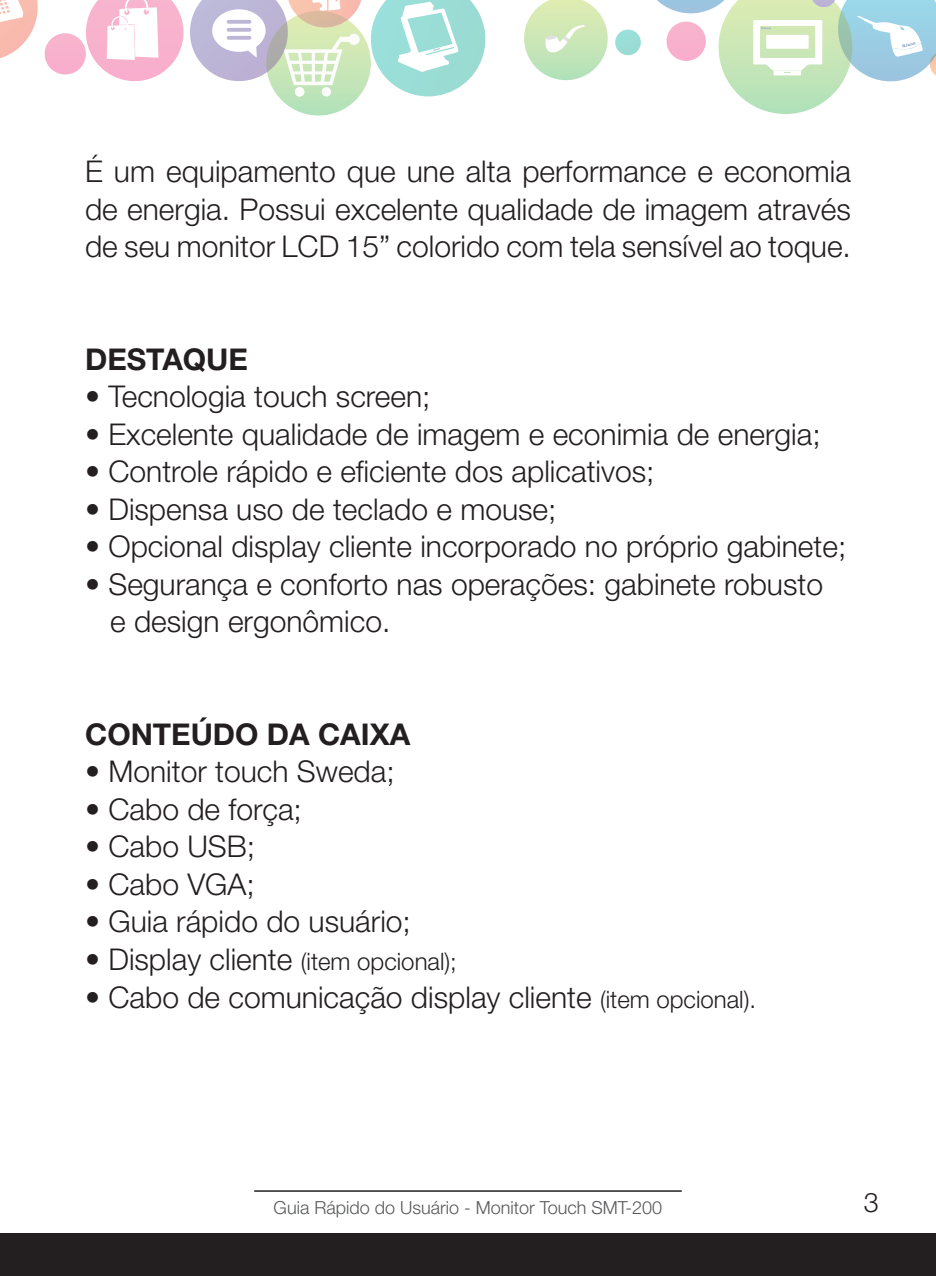
<style>
.page{position:relative;width:936px;height:1276px;background:#fff}
.page>*{position:absolute;margin:0;border:0;box-sizing:border-box;transform-origin:0 0}
.t1{font:300 30px/37.5px "Helvetica Neue";color:#231f20;text-align:justify}
.t2{font:700 30px "Helvetica Neue";color:#231f20}
.t3{font:300 27px "Helvetica Neue";color:#231f20}
.t4{font:300 18px "Helvetica Neue";color:#57585a}
.s1{font-size:24px}
</style>
<div class="page">
<div style="left:266px;top:11px;width:105px;height:104px;background:#b6e2b9;border-radius:52px"></div>
<svg style="left:524px;top:0;width:83px;height:80px"></svg>
<svg style="left:0;top:0;width:486px;height:96px"></svg>
<svg style="left:615px;top:0;width:320px;height:114px"></svg>
<div style="left:0;top:1233px;width:935px;height:43px;background:#231f20"></div>
<hr style="left:254px;top:1190px;width:427px;height:1px;background:#231f20">
<p class="t1" style="left:85px;top:152px;width:767px">É um equipamento que une alta performance e economia de energia. Possui excelente qualidade de imagem através de seu monitor LCD 15” colorido com tela sensível ao toque.</p>
<p class="t2" style="left:85px;top:340px;width:164px">DESTAQUE</p>
<p class="t1" style="left:85px;top:377px;width:347px">• Tecnologia touch screen;</p>
<p class="t1" style="left:85px;top:415px;width:737px">• Excelente qualidade de imagem e econimia de energia;</p>
<p class="t1" style="left:85px;top:452px;width:571px">• Controle rápido e eficiente dos aplicativos;</p>
<p class="t1" style="left:85px;top:490px;width:473px">• Dispensa uso de teclado e mouse;</p>
<p class="t1" style="left:85px;top:527px;width:762px">• Opcional display cliente incorporado no próprio gabinete;</p>
<p class="t1" style="left:85px;top:565px;width:739px">• Segurança e conforto nas operações: gabinete robusto</p>
<p class="t1" style="left:110px;top:602px;width:282px">e design ergonômico.</p>
<p class="t2" style="left:85px;top:715px;width:327px">CONTEÚDO DA CAIXA</p>
<p class="t1" style="left:85px;top:752px;width:311px">• Monitor touch Sweda;</p>
<p class="t1" style="left:85px;top:790px;width:218px">• Cabo de força;</p>
<p class="t1" style="left:85px;top:827px;width:172px">• Cabo USB;</p>
<p class="t1" style="left:85px;top:865px;width:171px">• Cabo VGA;</p>
<p class="t1" style="left:85px;top:902px;width:327px">• Guia rápido do usuário;</p>
<p class="t1" style="left:85px;top:940px;width:373px">• Display cliente <span class="s1">(item opcional);</span></p>
<p class="t1" style="left:85px;top:977px;width:672px">• Cabo de comunicação display cliente <span class="s1">(item opcional).</span></p>
<p class="t4" style="left:273px;top:1196px;width:390px">Guia Rápido do Usuário - Monitor Touch SMT-200</p>
<p class="t3" style="left:863px;top:1186px;width:17px">3</p>
</div>
